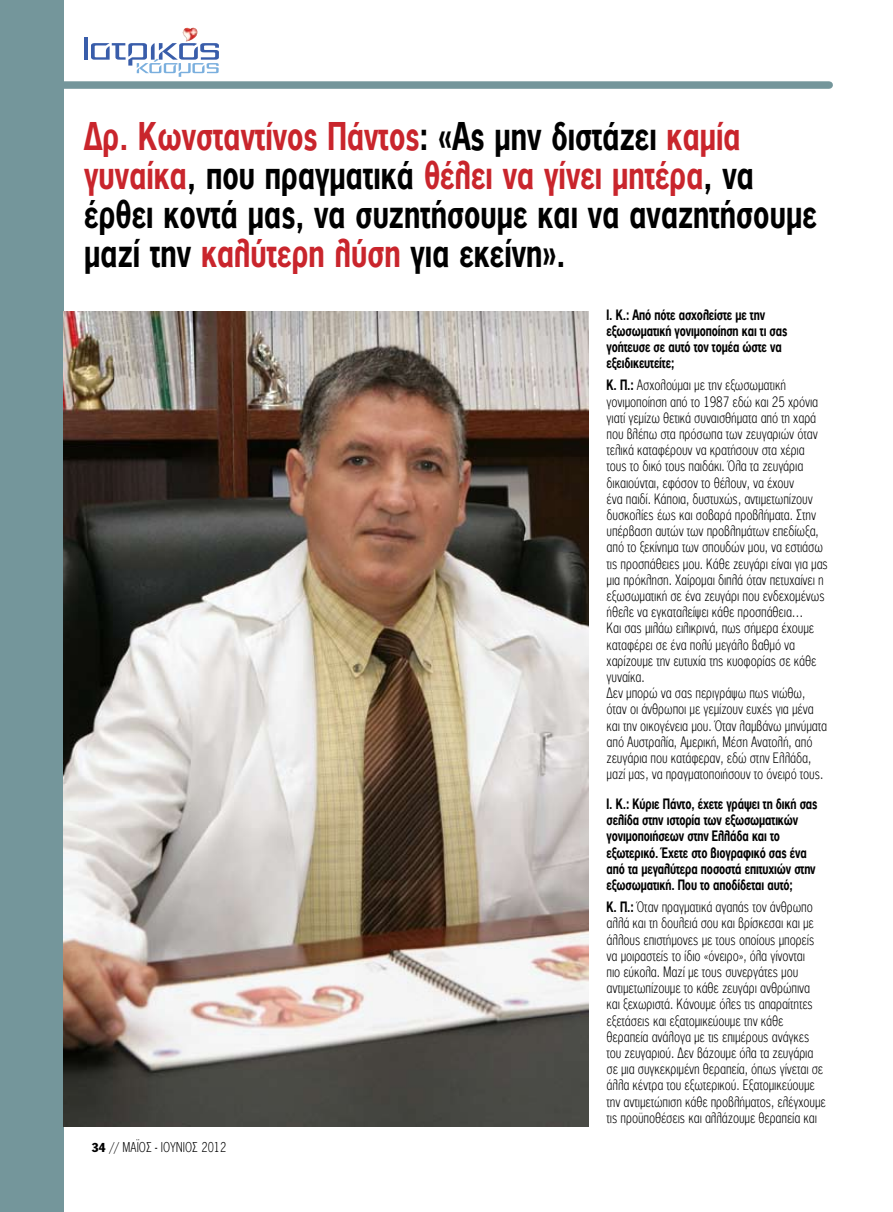
<style>
.page{position:relative;width:893px;height:1212px;background:#fff}
.page>*{position:absolute;margin:0;border:0;box-sizing:border-box;transform-origin:0 0}
.t1{font:700 36px/39px "PF News Gothic Condensed";color:#000}
.t2{font:300 13.5px/16.2px "PF News Gothic Condensed";letter-spacing:-.01em;color:#000}
.t3{font:700 13.5px/16.2px "PF News Gothic Condensed";letter-spacing:-.01em;color:#000}
.t4{font:300 12.75px "PF News Gothic Condensed";color:#000}
.s1{color:#c9252c}
.s2{font-weight:700}
.s3{font-family:"Porsche Franklin Goth Gr";font-weight:400;font-stretch:condensed}
</style>
<div class="page">
<div style="left:0;top:0;width:64px;height:1212px;background:#74969b"></div>
<div style="left:64px;top:81px;width:765px;height:8px;background:#74969b"></div>
<img style="left:63px;top:312px;width:526px;height:815px">
<hr style="left:84px;top:38px;width:4px;height:22px;background:#395daa">
<svg style="left:91px;top:43px;width:128px;height:34px"></svg>
<img style="left:183px;top:28px;width:14px;height:13px">
<h1 class="t1" style="left:84px;top:116px;width:734px"><span class="s1">Δρ. Κωνσταντίνος Πάντος</span>: «Ας μην διστάζει <span class="s1">καμία γυναίκα</span>, που πραγματικά <span class="s1">θέλει να γίνει μητέρα</span>, να έρθει κοντά μας, να συζητήσουμε και να αναζητήσουμε μαζί την <span class="s1">καλύτερη λύση</span> για εκείνη».</h1>
<p class="t3" style="left:607px;top:306px;width:182px">Ι. Κ.: Από πότε ασχολείστε με την εξωσωματική γονιμοποίηση και τι σας γοήτευσε σε αυτό τον τομέα ώστε να εξειδικευτείτε;</p>
<p class="t2" style="left:607px;top:377px;width:223px"><span class="s2">Κ. Π.:</span> Ασχολούμαι με την εξωσωματική γονιμοποίηση από το 1987 εδώ και 25 χρόνια γιατί γεμίζω θετικά συναισθήματα από τη χαρά που βλέπω στα πρόσωπα των ζευγαριών όταν τελικά καταφέρουν να κρατήσουν στα χέρια τους το δικό τους παιδάκι. Όλα τα ζευγάρια δικαιούνται, εφόσον το θέλουν, να έχουν<br>ένα παιδί. Κάποια, δυστυχώς, αντιμετωπίζουν δυσκολίες έως και σοβαρά προβλήματα. Στην υπέρβαση αυτών των προβλημάτων επεδίωξα, από το ξεκίνημα των σπουδών μου, να εστιάσω τις προσπάθειες μου. Κάθε ζευγάρι είναι για μας μια πρόκληση. Χαίρομαι διπλά όταν πετυχαίνει η εξωσωματική σε ένα ζευγάρι που ενδεχομένως ήθελε να εγκαταλείψει κάθε προσπάθεια…<br>Και σας μιλάω ειλικρινά, πως σήμερα έχουμε καταφέρει σε ένα πολύ μεγάλο βαθμό να χαρίζουμε την ευτυχία της κυοφορίας σε κάθε γυναίκα.<br>Δεν μπορώ να σας περιγράψω πως νιώθω, όταν οι άνθρωποι με γεμίζουν ευχές για μένα και την οικογένεια μου. Όταν λαμβάνω μηνύματα από Αυστραλία, Αμερική, Μέση Ανατολή, από ζευγάρια που κατάφεραν, εδώ στην Ελλάδα, μαζί μας, να πραγματοποιήσουν το όνειρό τους.</p>
<p class="t3" style="left:607px;top:795px;width:212px">Ι. Κ.: Κύριε Πάντο, έχετε γράψει τη δική σας σελίδα στην ιστορία των εξωσωματικών γονιμοποιήσεων στην Ελλάδα και το εξωτερικό. Έχετε στο βιογραφικό σας ένα από τα μεγαλύτερα ποσοστά επιτυχιών στην εξωσωματική. Που το αποδίδεται αυτό;</p>
<p class="t2" style="left:607px;top:898px;width:221px"><span class="s2">Κ. Π.:</span> Όταν πραγματικά αγαπάς τον άνθρωπο αλλά και τη δουλειά σου και βρίσκεσαι και με άλλους επιστήμονες με τους οποίους μπορείς να μοιραστείς το ίδιο «όνειρο», όλα γίνονται<br>πιο εύκολα. Μαζί με τους συνεργάτες μου αντιμετωπίζουμε το κάθε ζευγάρι ανθρώπινα και ξεχωριστά. Κάνουμε όλες τις απαραίτητες εξετάσεις και εξατομικεύουμε την κάθε θεραπεία ανάλογα με τις επιμέρους ανάγκες του ζευγαριού. Δεν βάζουμε όλα τα ζευγάρια σε μια συγκεκριμένη θεραπεία, όπως γίνεται σε άλλα κέντρα του εξωτερικού. Εξατομικεύουμε την αντιμετώπιση κάθε προβλήματος, ελέγχουμε τις προϋποθέσεις και αλλάζουμε θεραπεία και</p>
<p class="t4" style="left:92px;top:1139px;width:136px"><span class="s3">34</span> // ΜΑΪΟΣ - ΙΟΥΝΙΟΣ 2012</p>
</div>
